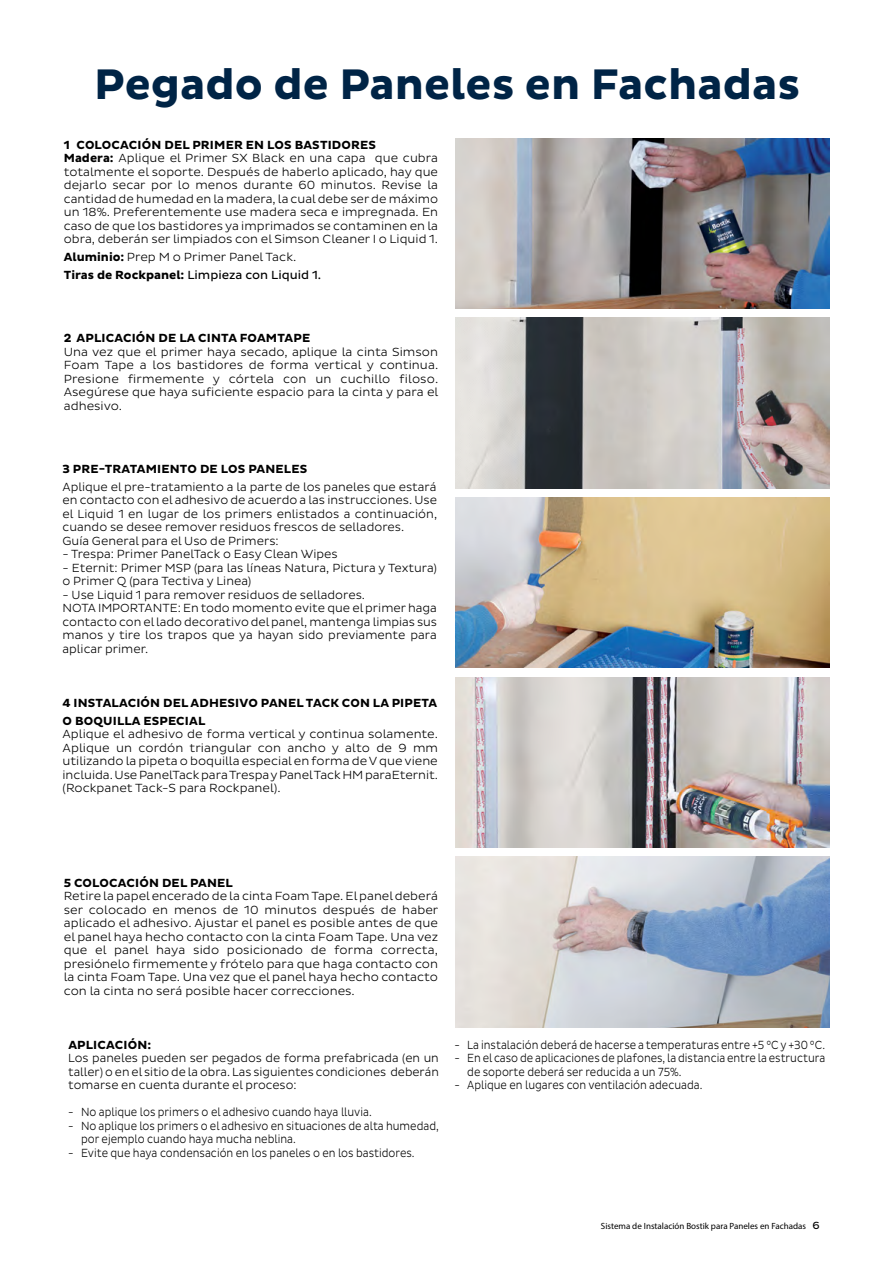
<style>
.page{position:relative;width:893px;height:1263px;background:#fff}
.page>*{position:absolute;margin:0;border:0;box-sizing:border-box;transform-origin:0 0}
.t1{font:700 43.5px "Pluto Sans";color:#002446}
.t2{font:300 12px/13.5px "Pluto Sans";color:#000}
.t3{font:300 12px/13.5px "Pluto Sans";color:#000;scale:.85 1}
.t4{font:700 12px/18px "Pluto Sans";letter-spacing:.015em;color:#000}
.t5{font:300 12px/13.5px "Pluto Sans";color:#000;text-align:justify;scale:.95 1}
.t6{font:10.5px "Pluto Sans";color:#000}
.t7{font:9px "Myriad Pro";color:#000}
.s1{font-weight:700}
.s2{font-weight:300}
.s3{font-weight:400}
</style>
<div class="page">
<img style="left:455px;top:138px;width:375px;height:170px">
<img style="left:455px;top:318px;width:375px;height:170px">
<img style="left:455px;top:498px;width:375px;height:170px">
<img style="left:455px;top:677px;width:375px;height:170px">
<img style="left:455px;top:857px;width:375px;height:170px">
<h1 class="t1" style="left:94px;top:59px;width:708px">Pegado de Paneles en Fachadas</h1>
<p class="t2" style="left:64px;top:138px;width:376px"><span class="s1">1 COLOCACIÓN DEL PRIMER EN LOS BASTIDORES<br>Madera:</span> Aplique el Primer SX Black en una capa que cubra totalmente el soporte. Después de haberlo aplicado, hay que dejarlo secar por lo menos durante 60 minutos. Revise la cantidad de humedad en la madera, la cual debe ser de máximo un 18%. Preferentemente use madera seca e impregnada. En caso de que los bastidores ya imprimados se contaminen en la obra, deberán ser limpiados con el Simson Cleaner I o Liquid 1.</p>
<p class="t4" style="left:64px;top:248px;width:259px">Aluminio: <span class="s2">Prep M o Primer Panel Tack.<br></span>Tiras de Rockpanel: <span class="s3">Limpieza con Liquid 1.</span></p>
<p class="t4" style="left:64px;top:329px;width:248px">2 APLICACIÓN DE LA CINTA FOAMTAPE</p>
<p class="t2" style="left:64px;top:345px;width:376px;text-align:justify">Una vez que el primer haya secado, aplique la cinta Simson Foam Tape a los bastidores de forma vertical y continua.<br>Presione firmemente y córtela con un cuchillo filoso.<br>Asegúrese que haya suficiente espacio para la cinta y para el adhesivo.</p>
<p class="t4" style="left:63px;top:460px;width:246px">3 PRE-TRATAMIENTO DE LOS PANELES</p>
<p class="t2" style="left:63px;top:480px;width:376px">Aplique el pre-tratamiento a la parte de los paneles que estará en contacto con el adhesivo de acuerdo a las instrucciones. Use el Liquid 1 en lugar de los primers enlistados a continuación, cuando se desee remover residuos frescos de selladores.<br>Guía General para el Uso de Primers:</p>
<p class="t2" style="left:63px;top:547px;width:277px">- Trespa: Primer PanelTack o Easy Clean Wipes</p>
<p class="t2" style="left:63px;top:561px;width:376px">- Eternit: Primer MSP (para las líneas Natura, Pictura y Textura) o Primer Q (para Tectiva y Linea)</p>
<p class="t2" style="left:63px;top:588px;width:376px">- Use Liquid 1 para remover residuos de selladores.<br>NOTA IMPORTANTE: En todo momento evite que el primer haga contacto con el lado decorativo del panel, mantenga limpias sus manos y tire los trapos que ya hayan sido previamente para aplicar primer.</p>
<p class="t4" style="left:63px;top:694px;width:376px">4 INSTALACIÓN DEL ADHESIVO PANEL TACK CON LA PIPETA<br>O BOQUILLA ESPECIAL</p>
<p class="t2" style="left:63px;top:727px;width:377px;text-align:justify">Aplique el adhesivo de forma vertical y continua solamente.<br>Aplique un cordón triangular con ancho y alto de 9 mm utilizando la pipeta o boquilla especial en forma de V que viene incluida. Use PanelTack para Trespa y Panel Tack HM paraEternit. (Rockpanet Tack-S para Rockpanel).</p>
<p class="t4" style="left:64px;top:874px;width:171px">5 COLOCACIÓN DEL PANEL</p>
<p class="t2" style="left:64px;top:889px;width:376px;text-align:justify">Retire la papel encerado de la cinta Foam Tape. El panel deberá ser colocado en menos de 10 minutos después de haber aplicado el adhesivo. Ajustar el panel es posible antes de que el panel haya hecho contacto con la cinta Foam Tape. Una vez que el panel haya sido posicionado de forma correcta, presiónelo firmemente y frótelo para que haga contacto con la cinta Foam Tape. Una vez que el panel haya hecho contacto con la cinta no será posible hacer correcciones.</p>
<p class="t4" style="left:68px;top:1036px;width:84px">APLICACIÓN:</p>
<p class="t5" style="left:68px;top:1051px;width:392px">Los paneles pueden ser pegados de forma prefabricada (en un taller) o en el sitio de la obra. Las siguientes condiciones deberán tomarse en cuenta durante el proceso:</p>
<p class="t3" style="left:68px;top:1105px;width:359px">- No aplique los primers o el adhesivo cuando haya lluvia.</p>
<p class="t3" style="left:81px;top:1119px;width:422px;text-indent:-13px">- No aplique los primers o el adhesivo en situaciones de alta humedad, por ejemplo cuando haya mucha neblina.</p>
<p class="t3" style="left:68px;top:1146px;width:409px">- Evite que haya condensación en los paneles o en los bastidores.</p>
<p class="t3" style="left:454px;top:1038px;width:437px">- La instalación deberá de hacerse a temperaturas entre +5 °C y +30 °C.</p>
<p class="t3" style="left:467px;top:1051px;width:423px;text-indent:-13px">- En el caso de aplicaciones de plafones, la distancia entre la estructura de soporte deberá ser reducida a un 75%.</p>
<p class="t3" style="left:454px;top:1078px;width:293px">- Aplique en lugares con ventilación adecuada.</p>
<p class="t6" style="left:813px;top:1219px;width:9px">6</p>
<p class="t7" style="left:601px;top:1220px;width:207px">Sistema de Instalación Bostik para Paneles en Fachadas</p>
</div>
